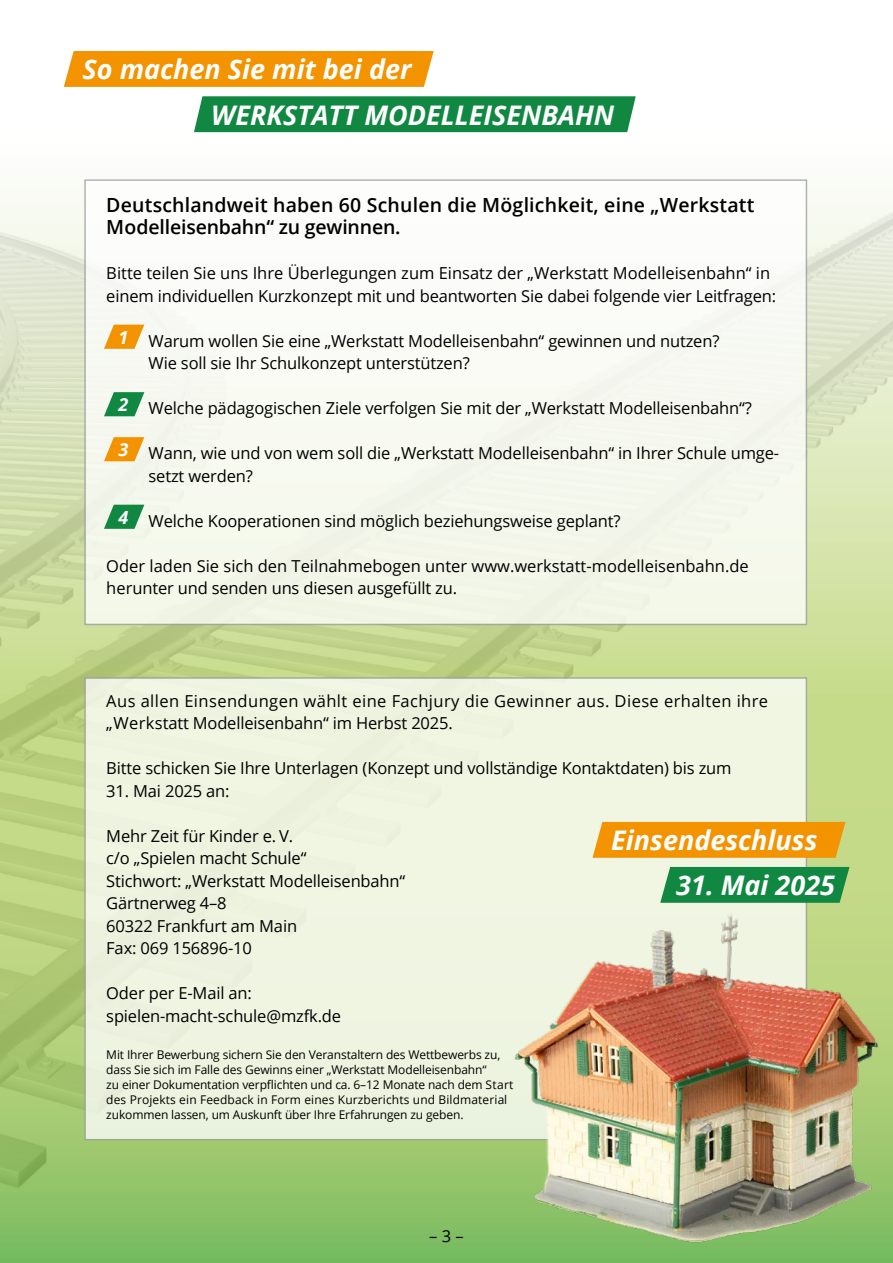
<style>
.page{position:relative;width:893px;height:1263px;background:#fff}
.page>*{position:absolute;margin:0;border:0;box-sizing:border-box;transform-origin:0 0}
.t1{font:italic 700 27px/45.3px "Open Sans";color:#fff}
.t2{font:600 19.5px/22.5px "Open Sans";letter-spacing:.01em;color:#000}
.t3{font:italic 700 18px "Open Sans";color:#fff}
.t4{font:16.5px/22.5px "Open Sans";letter-spacing:-.01em;color:#000}
.t5{font:16.5px/22.5px "Open Sans";letter-spacing:.025em;color:#000}
.t6{font:12px/15px "Open Sans";letter-spacing:-.01em;color:#000}
</style>
<div class="page">
<img style="left:0;top:86px;width:893px;height:1177px">
<div style="left:84px;top:179px;width:723px;height:446px;background:#f7f9f1;border:2px solid #9c9d9d"></div>
<div style="left:84px;top:677px;width:723px;height:463px;background:#eff5e1;border:2px solid #9c9d9d"></div>
<div style="left:64px;top:51px;width:370px;height:36px;background:#f39300"></div>
<div style="left:194px;top:96px;width:442px;height:36px;background:#108842"></div>
<svg style="left:104px;top:325px;width:40px;height:24px"></svg>
<svg style="left:104px;top:392px;width:40px;height:24px"></svg>
<svg style="left:104px;top:437px;width:40px;height:24px"></svg>
<svg style="left:104px;top:505px;width:40px;height:24px"></svg>
<div style="left:592px;top:822px;width:253px;height:36px;background:#f39300"></div>
<svg style="left:660px;top:867px;width:189px;height:36px;background:#1b8d48"></svg>
<img style="left:509px;top:908px;width:377px;height:344px">
<h1 class="t1" style="left:211px;top:46px;width:405px;text-indent:-129px">So machen Sie mit bei der<br>WERKSTATT MODELLEISENBAHN</h1>
<p class="t2" style="left:106px;top:193px;width:650px">Deutschlandweit haben 60 Schulen die Möglichkeit, eine „Werkstatt<br>Modelleisenbahn“ zu gewinnen.</p>
<p class="t4" style="left:106px;top:261px;width:671px">Bitte teilen Sie uns Ihre Überlegungen zum Einsatz der „Werkstatt Modelleisenbahn“ in einem individuellen Kurzkonzept mit und beantworten Sie dabei folgende vier Leitfragen:</p>
<p class="t4" style="left:149px;top:329px;width:572px">Warum wollen Sie eine „Werkstatt Modelleisenbahn“ gewinnen und nutzen?<br>Wie soll sie Ihr Schulkonzept unterstützen?</p>
<p class="t4" style="left:149px;top:396px;width:605px">Welche pädagogischen Ziele verfolgen Sie mit der „Werkstatt Modelleisenbahn“?</p>
<p class="t4" style="left:149px;top:441px;width:632px">Wann, wie und von wem soll die „Werkstatt Modelleisenbahn“ in Ihrer Schule umge&shy;setzt werden?</p>
<p class="t4" style="left:149px;top:509px;width:473px">Welche Kooperationen sind möglich beziehungsweise geplant?</p>
<p class="t4" style="left:106px;top:554px;width:644px">Oder laden Sie sich den Teilnahmebogen unter www.werkstatt-modelleisenbahn.de herunter und senden uns diesen ausgefüllt zu.</p>
<p class="t3" style="left:119px;top:324px;width:11px">1</p>
<p class="t3" style="left:119px;top:392px;width:11px">2</p>
<p class="t3" style="left:119px;top:437px;width:11px">3</p>
<p class="t3" style="left:119px;top:504px;width:11px">4</p>
<p class="t5" style="left:106px;top:689px;width:663px">Aus allen Einsendungen wählt eine Fachjury die Gewinner aus. Diese erhalten ihre „Werkstatt Modelleisenbahn“ im Herbst 2025.</p>
<p class="t4" style="left:106px;top:756px;width:627px">Bitte schicken Sie Ihre Unterlagen (Konzept und vollständige Kontaktdaten) bis zum</p>
<p class="t4" style="left:106px;top:779px;width:125px">31. Mai 2025 an:</p>
<p class="t4" style="left:106px;top:824px;width:300px">Mehr Zeit für Kinder e. V.<br>c/o „Spielen macht Schule“<br>Stichwort: „Werkstatt Modelleisenbahn“<br>Gärtnerweg 4–8<br>60322 Frankfurt am Main<br>Fax: 069 156896-10</p>
<p class="t4" style="left:106px;top:981px;width:236px">Oder per E-Mail an: spielen-macht-schule@mzfk.de</p>
<p class="t6" style="left:106px;top:1047px;width:409px">Mit Ihrer Bewerbung sichern Sie den Veranstaltern des Wettbewerbs zu, dass Sie sich im Falle des Gewinns einer „Werkstatt Modelleisenbahn“<br>zu einer Dokumentation verpflichten und ca. 6–12 Monate nach dem Start des Projekts ein Feedback in Form eines Kurzberichts und Bildmaterial zukommen lassen, um Auskunft über Ihre Erfahrungen zu geben.</p>
<h1 class="t1" style="left:611px;top:817px;width:208px">Einsendeschluss</h1>
<h1 class="t1" style="left:676px;top:862px;width:160px">31. Mai 2025</h1>
<p class="t4" style="left:429px;top:1224px;width:36px">– 3 –</p>
</div>
